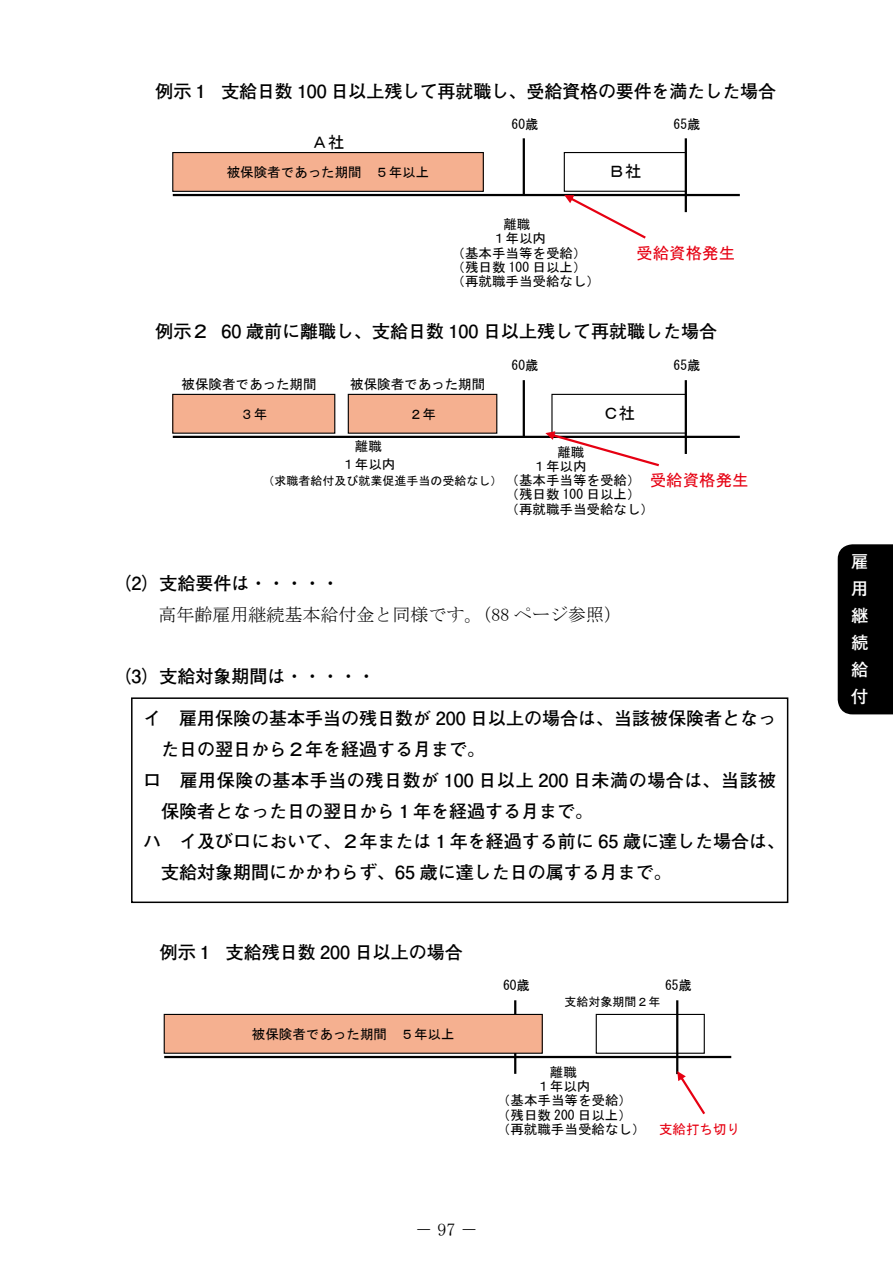
<style>
.page{position:relative;width:893px;height:1263px;background:#fff}
.page>*{position:absolute;margin:0;border:0;box-sizing:border-box;transform-origin:0 0}
.t1{font:700 18px "Futo Go B101 Pro";color:#000}
.t2{font:700 18px "Futo Go B101 Pro";letter-spacing:.03em;color:#000}
.t3{font:18px "MS Mincho";color:#000}
.t4{font:700 17.25px/27px "Futo Go B101 Pro";color:#fff;text-align:justify}
.t5{font:16.5px "MS Gothic";color:#e60012}
.t6{font:16.5px "MS Gothic";color:#000}
.t7{font:13.5px/28.3px "MS Gothic";color:#000;text-align:center}
.t8{font:13.5px "MS Gothic";color:#e60012}
.t9{font:12px "MS Gothic";color:#000}
</style>
<div class="page">
<div style="left:838px;top:544px;width:55px;height:170px;background:#000"></div>
<div style="left:131px;top:697px;width:657px;height:206px;border:2px solid #000"></div>
<hr style="left:173px;top:194px;width:567px;height:2px;background:#000">
<hr style="left:523px;top:138px;width:2px;height:57px;background:#000">
<hr style="left:685px;top:138px;width:2px;height:74px;background:#000">
<svg style="left:564px;top:195px;width:82px;height:44px"></svg>
<div style="left:173px;top:153px;width:310px;height:38px;background:#f5b090"></div>
<div style="left:172px;top:152px;width:312px;height:40px;border:1px solid #000"></div>
<div style="left:564px;top:152px;width:122px;height:40px;border:1px solid #000"></div>
<hr style="left:173px;top:436px;width:567px;height:2px;background:#000">
<hr style="left:523px;top:380px;width:2px;height:57px;background:#000">
<hr style="left:685px;top:380px;width:2px;height:74px;background:#000">
<div style="left:173px;top:394px;width:162px;height:39px;background:#f5b090"></div>
<div style="left:172px;top:394px;width:163px;height:40px;border:1px solid #000"></div>
<div style="left:348px;top:394px;width:149px;height:39px;background:#f5b090"></div>
<div style="left:348px;top:394px;width:149px;height:40px;border:1px solid #000"></div>
<div style="left:551px;top:394px;width:135px;height:40px;border:1px solid #000"></div>
<svg style="left:545px;top:431px;width:114px;height:35px"></svg>
<hr style="left:164px;top:1056px;width:567px;height:2px;background:#000">
<hr style="left:514px;top:1000px;width:2px;height:74px;background:#000">
<hr style="left:676px;top:1000px;width:2px;height:74px;background:#000">
<div style="left:164px;top:1014px;width:378px;height:39px;background:#f5b090"></div>
<div style="left:164px;top:1014px;width:379px;height:40px;border:1px solid #000"></div>
<div style="left:596px;top:1014px;width:109px;height:40px;border:1px solid #000"></div>
<svg style="left:677px;top:1071px;width:28px;height:43px"></svg>
<p class="t1" style="left:155px;top:77px;width:622px">例示１ 支給日数 100 日以上残して再就職し、受給資格の要件を満たした場合</p>
<p class="t6" style="left:311px;top:134px;width:35px">Ａ社</p>
<p class="t7" style="left:227px;top:158px;width:204px">被保険者であった期間 ５年以上</p>
<p class="t7" style="left:512px;top:109px;width:28px">60歳</p>
<p class="t7" style="left:451px;top:210px;width:136px">離職<br>（基本手当等を受給）</p>
<p class="t7" style="left:451px;top:253px;width:136px">（残日数 100 日以上）</p>
<p class="t7" style="left:492px;top:224px;width:55px">１年以内</p>
<p class="t7" style="left:451px;top:267px;width:150px">（再就職手当受給なし）</p>
<p class="t6" style="left:609px;top:163px;width:35px">Ｂ社</p>
<p class="t7" style="left:674px;top:109px;width:28px">65歳</p>
<p class="t5" style="left:636px;top:244px;width:100px">受給資格発生</p>
<p class="t1" style="left:155px;top:317px;width:563px">例示２ 60 歳前に離職し、支給日数 100 日以上残して再就職した場合</p>
<p class="t7" style="left:181px;top:370px;width:136px">被保険者であった期間</p>
<p class="t7" style="left:240px;top:400px;width:28px">３年</p>
<p class="t7" style="left:350px;top:370px;width:136px">被保険者であった期間</p>
<p class="t7" style="left:409px;top:400px;width:28px">２年</p>
<p class="t7" style="left:341px;top:438px;width:55px;line-height:17.5px">離職<br>１年以内</p>
<p class="t9" style="left:262px;top:474px;width:241px">（求職者給付及び就業促進手当の受給なし）</p>
<p class="t7" style="left:512px;top:351px;width:28px">60歳</p>
<p class="t7" style="left:674px;top:351px;width:28px">65歳</p>
<p class="t6" style="left:602px;top:405px;width:35px">Ｃ社</p>
<p class="t7" style="left:505px;top:438px;width:136px">離職<br>（基本手当等を受給）</p>
<p class="t7" style="left:505px;top:480px;width:136px">（残日数 100 日以上）</p>
<p class="t7" style="left:532px;top:452px;width:55px">１年以内</p>
<p class="t7" style="left:505px;top:495px;width:150px">（再就職手当受給なし）</p>
<p class="t5" style="left:650px;top:472px;width:100px">受給資格発生</p>
<p class="t1" style="left:113px;top:569px;width:228px">（2）支給要件は・・・・・</p>
<p class="t3" style="left:158px;top:605px;width:465px">高年齢雇用継続基本給付金と同様です。（88 ページ参照）</p>
<p class="t1" style="left:113px;top:661px;width:264px">（3）支給対象期間は・・・・・</p>
<p class="t1" style="left:143px;top:704px;width:635px">イ　雇用保険の基本手当の残日数が 200 日以上の場合は、当該被保険者となっ</p>
<p class="t1" style="left:161px;top:735px;width:325px">た日の翌日から２年を経過する月まで。</p>
<p class="t2" style="left:143px;top:766px;width:635px">ロ　雇用保険の基本手当の残日数が 100 日以上 200 日未満の場合は、当該被</p>
<p class="t1" style="left:161px;top:796px;width:433px">保険者となった日の翌日から１年を経過する月まで。</p>
<p class="t1" style="left:143px;top:827px;width:644px">ハ　イ及びロにおいて、２年または１年を経過する前に 65 歳に達した場合は、</p>
<p class="t1" style="left:161px;top:858px;width:512px">支給対象期間にかかわらず、65 歳に達した日の属する月まで。</p>
<p class="t1" style="left:160px;top:938px;width:305px">例示１ 支給残日数 200 日以上の場合</p>
<p class="t7" style="left:252px;top:1020px;width:204px">被保険者であった期間 ５年以上</p>
<p class="t7" style="left:503px;top:971px;width:28px">60歳</p>
<p class="t7" style="left:665px;top:971px;width:28px">65歳</p>
<p class="t9" style="left:564px;top:995px;width:97px">支給対象期間２年</p>
<p class="t7" style="left:497px;top:1058px;width:136px">離職<br>（基本手当等を受給）</p>
<p class="t7" style="left:497px;top:1100px;width:136px">（残日数 200 日以上）</p>
<p class="t7" style="left:536px;top:1072px;width:55px">１年以内</p>
<p class="t7" style="left:497px;top:1115px;width:150px">（再就職手当受給なし）</p>
<p class="t8" style="left:659px;top:1122px;width:82px">支給打ち切り</p>
<p class="t3" style="left:415px;top:1220px;width:64px">－97－</p>
<p class="t4" style="left:851px;top:546px;width:18px">雇用継続給付</p>
</div>
